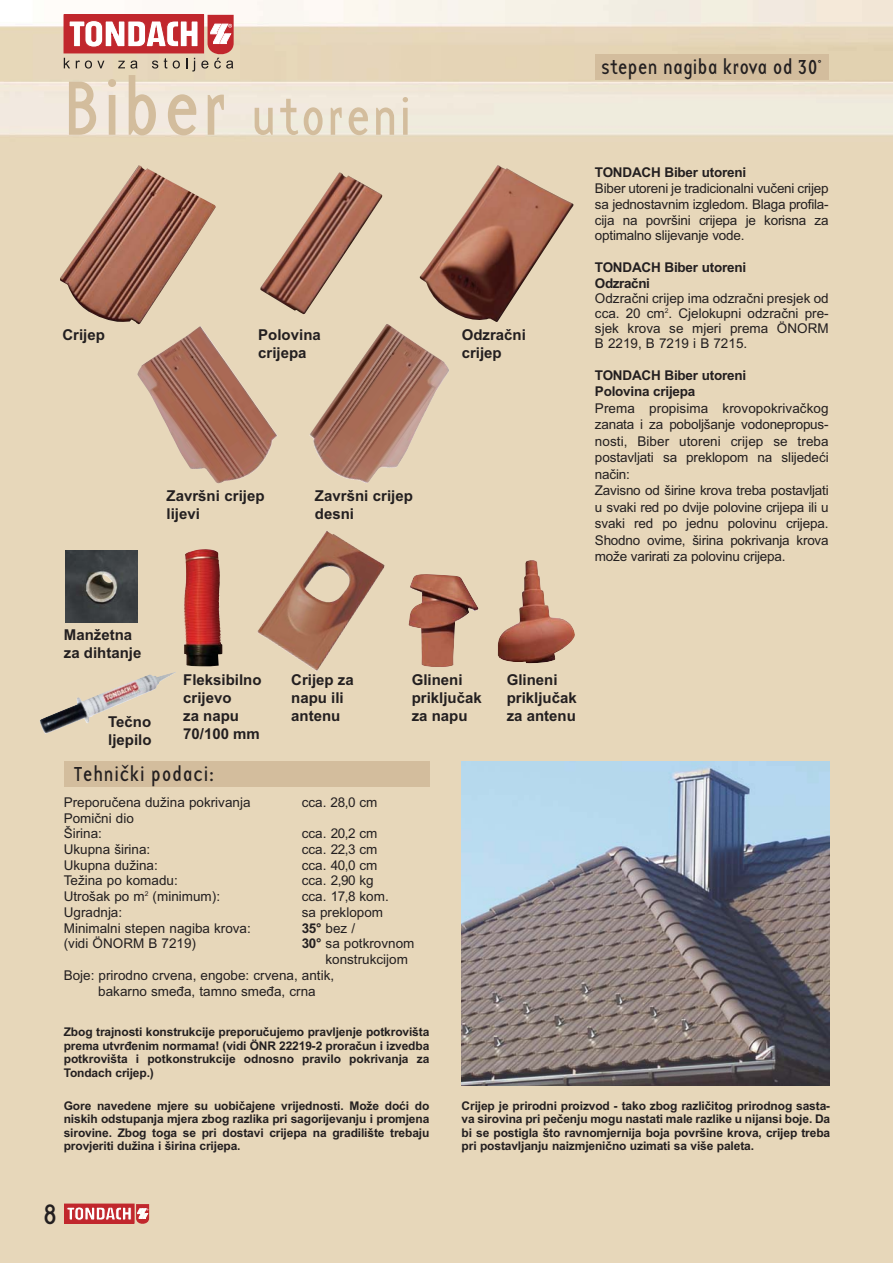
<style>
.page{position:relative;width:893px;height:1263px;background:#fff}
.page>*{position:absolute;margin:0;border:0;box-sizing:border-box;transform-origin:0 0}
.t1{font:54px "Base Twelve Sans";color:#d3bd9d}
.t2{font:29.25px "Base Twelve Sans";color:#231f20}
.t3{font:21px "Base Twelve Sans";letter-spacing:-.025em;color:#231f20}
.t4{font:21px "Base Twelve Sans";color:#231f20}
.t5{font:15px/18px "Arial Bold MT OTF";color:#231f20}
.t6{font:13.5px/16.5px "Arial";color:#231f20;text-align:justify}
.t7{font:13.5px/15.8px "Arial Bold MT OTF";letter-spacing:-.015em;color:#231f20}
.t8{font:12px/13.5px "Arial Bold MT OTF";letter-spacing:-.01em;color:#231f20;text-align:justify}
.s1{font-size:79.65px}
.s2{font-family:"Arial Bold MT OTF"}
</style>
<div class="page">
<div style="left:0;top:0;width:893px;height:1262px;background:#e7d7ba"></div>
<img style="left:137px;top:326px;width:141px;height:158px">
<img style="left:309px;top:324px;width:140px;height:159px">
<img style="left:101px;top:551px;width:37px;height:71px">
<img style="left:40px;top:672px;width:136px;height:62px">
<img style="left:257px;top:531px;width:128px;height:140px">
<img style="left:408px;top:574px;width:70px;height:93px">
<img style="left:185px;top:549px;width:37px;height:105px">
<img style="left:60px;top:165px;width:156px;height:159px">
<img style="left:420px;top:165px;width:153px;height:157px">
<img style="left:260px;top:172px;width:122px;height:142px">
<img style="left:497px;top:560px;width:78px;height:103px">
<img style="left:0;top:0;width:893px;height:136px">
<div style="left:64px;top:1204px;width:70px;height:19px;background:#c1272d"></div>
<svg style="left:67px;top:1204px;width:82px;height:20px"></svg>
<svg style="left:64px;top:15px;width:170px;height:57px"></svg>
<img style="left:461px;top:761px;width:368px;height:325px">
<div style="left:64px;top:761px;width:365px;height:26px;background:#d3bd9d"></div>
<div style="left:595px;top:54px;width:234px;height:26px;background:#d3bd9d"></div>
<h1 class="t1" style="left:62px;top:96px;width:351px"><span class="s1">Biber</span> utoreni</h1>
<p class="t5" style="left:62px;top:328px;width:44px">Crijep</p>
<p class="t5" style="left:462px;top:328px;width:66px">Odzračni crijep</p>
<p class="t5" style="left:258px;top:328px;width:64px">Polovina crijepa</p>
<p class="t5" style="left:167px;top:488px;width:99px">Završni crijep lijevi</p>
<p class="t5" style="left:315px;top:488px;width:99px">Završni crijep desni</p>
<h3 class="t3" style="left:601px;top:59px;width:222px">stepen nagiba krova od 30<sup>°</sup></h3>
<p class="t7" style="left:595px;top:166px;width:153px">TONDACH Biber utoreni</p>
<p class="t6" style="left:595px;top:182px;width:235px;line-height:15.8px">Biber utoreni je tradicionalni vučeni crijep sa jednostavnim izgledom. Blaga profila&shy;cija na površini crijepa je korisna za optimalno slijevanje vode.</p>
<p class="t7" style="left:595px;top:261px;width:153px">TONDACH Biber utoreni<br>Odzračni</p>
<p class="t6" style="left:595px;top:292px;width:235px;line-height:15px">Odzračni crijep ima odzračni presjek od cca. 20 cm<sup>2</sup>. Cjelokupni odzračni pre&shy;sjek krova se mjeri prema ÖNORM B 2219, B 7219 i B 7215.</p>
<p class="t7" style="left:595px;top:368px;width:153px;line-height:16.5px">TONDACH Biber utoreni<br>Polovina crijepa</p>
<p class="t6" style="left:595px;top:401px;width:235px;text-align:left">Prema propisima krovopokrivačkog zanata i za poboljšanje vodonepropus&shy;nosti, Biber utoreni crijep se treba postavljati sa preklopom na slijedeći način:<br>Zavisno od širine krova treba postavljati u svaki red po dvije polovine crijepa ili u svaki red po jednu polovinu crijepa.<br>Shodno ovime, širina pokrivanja krova može varirati za polovinu crijepa.</p>
<p class="t5" style="left:64px;top:627px;width:79px">Manžetna za dihtanje</p>
<p class="t5" style="left:108px;top:714px;width:45px">Tečno ljepilo</p>
<p class="t5" style="left:183px;top:673px;width:80px">Fleksibilno crijevo<br>za napu<br>70/100 mm</p>
<p class="t5" style="left:291px;top:672px;width:64px">Crijep za napu ili antenu</p>
<h3 class="t4" style="left:74px;top:766px;width:143px">Tehnicˇki podaci:</h3>
<p class="t6" style="left:64px;top:795px;width:188px">Preporučena dužina pokrivanja</p>
<p class="t6" style="left:302px;top:795px;width:77px">cca. 28,0 cm</p>
<p class="t6" style="left:64px;top:811px;width:72px;line-height:15.8px">Pomični dio<br>Širina:</p>
<p class="t6" style="left:302px;top:827px;width:77px">cca. 20,2 cm</p>
<p class="t5" style="left:412px;top:672px;width:72px">Glineni priključak za napu</p>
<p class="t5" style="left:507px;top:672px;width:72px">Glineni priključak za antenu</p>
<p class="t6" style="left:64px;top:842px;width:88px">Ukupna širina:</p>
<p class="t6" style="left:302px;top:842px;width:77px">cca. 22,3 cm</p>
<p class="t6" style="left:64px;top:858px;width:96px">Ukupna dužina:</p>
<p class="t6" style="left:302px;top:858px;width:77px">cca. 40,0 cm</p>
<p class="t6" style="left:64px;top:874px;width:116px">Težina po komadu:</p>
<p class="t6" style="left:302px;top:874px;width:74px">cca. 2,90 kg</p>
<p class="t6" style="left:64px;top:890px;width:158px">Utrošak po m<sup>2</sup> (minimum):</p>
<p class="t6" style="left:302px;top:890px;width:88px">cca. 17,8 kom.</p>
<p class="t6" style="left:64px;top:905px;width:60px">Ugradnja:</p>
<p class="t6" style="left:302px;top:905px;width:83px">sa preklopom</p>
<p class="t6" style="left:64px;top:921px;width:189px">Minimalni stepen nagiba krova:</p>
<p class="t6" style="left:302px;top:921px;width:55px"><span class="s2">35°</span> bez /</p>
<p class="t6" style="left:64px;top:937px;width:134px">(vidi ÖNORM B 7219)</p>
<p class="t6" style="left:302px;top:937px;width:114px"><span class="s2">30°</span> sa potkrovnom</p>
<p class="t6" style="left:325px;top:953px;width:84px">konstrukcijom</p>
<p class="t6" style="left:64px;top:968px;width:272px">Boje: prirodno crvena, engobe: crvena, antik,</p>
<p class="t6" style="left:98px;top:984px;width:219px">bakarno smeđa, tamno smeđa, crna</p>
<p class="t8" style="left:64px;top:1026px;width:367px">Zbog trajnosti konstrukcije preporučujemo pravljenje potkrovišta prema utvrđenim normama! (vidi ÖNR 22219-2 proračun i izvedba potkrovišta i potkonstrukcije odnosno pravilo pokrivanja za Tondach crijep.)</p>
<p class="t8" style="left:64px;top:1100px;width:367px">Gore navedene mjere su uobičajene vrijednosti. Može doći do niskih odstupanja mjera zbog razlika pri sagorijevanju i promjena sirovine. Zbog toga se pri dostavi crijepa na gradilište trebaju provjeriti dužina i širina crijepa.</p>
<h2 class="t2" style="left:43px;top:1203px;width:16px">8</h2>
<p class="t8" style="left:462px;top:1100px;width:370px">Crijep je prirodni proizvod - tako zbog različitog prirodnog sasta&shy;va sirovina pri pečenju mogu nastati male razlike u nijansi boje. Da bi se postigla što ravnomjernija boja površine krova, crijep treba pri postavljanju naizmjenično uzimati sa više paleta.</p>
</div>
